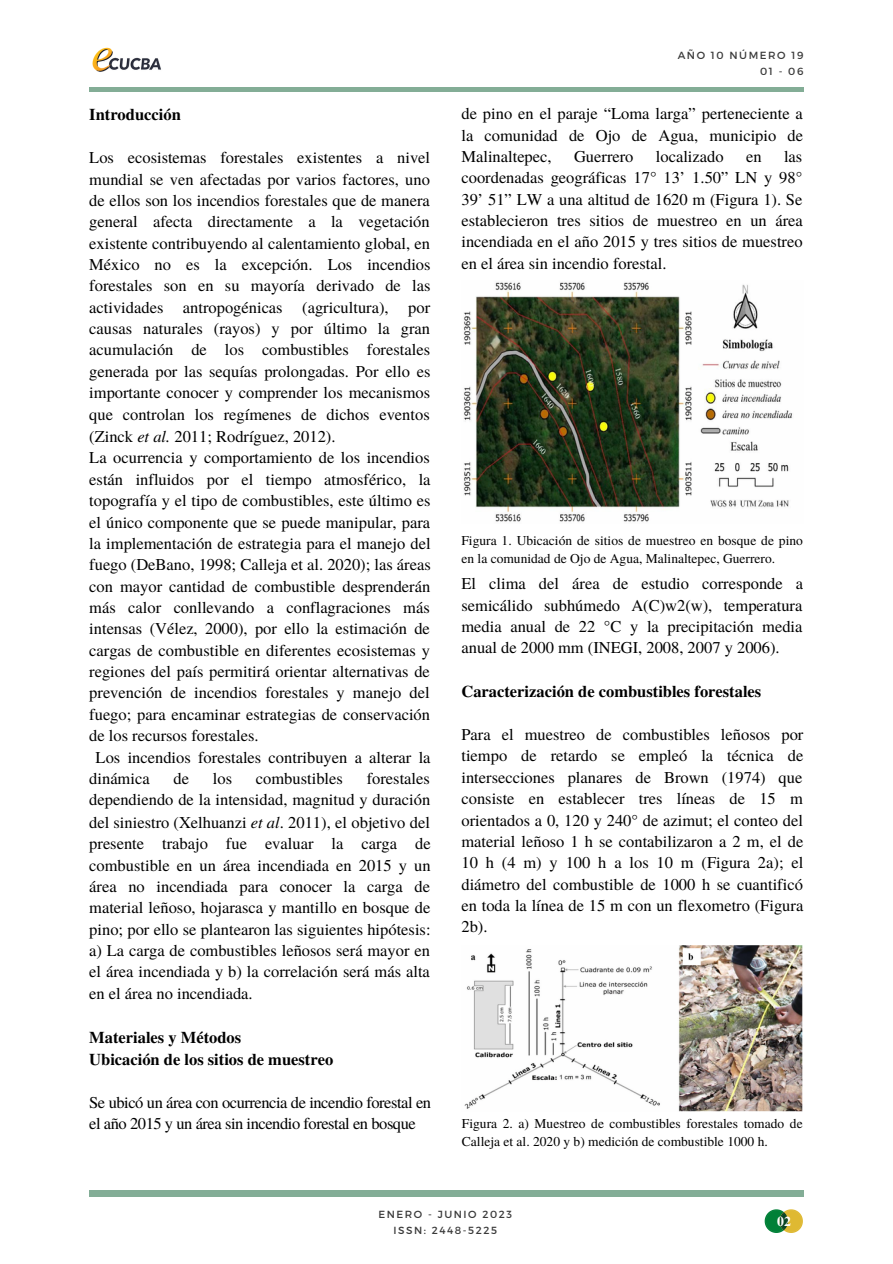
<style>
.page{position:relative;width:893px;height:1264px;background:#fff}
.page>*{position:absolute;margin:0;border:0;box-sizing:border-box;transform-origin:0 0}
.t1{font:16.5px/21.3px "Te X Gyre Termes";color:#000;text-align:justify}
.t2{font:700 16.5px/22.5px "Te X Gyre Termes";color:#000}
.t3{font:16.5px/21.3px "Te X Gyre Termes";letter-spacing:-.025em;color:#000}
.t4{font:700 13.8px "Te X Gyre Termes";color:#fefefe}
.t5{font:13.5px/18px "Te X Gyre Termes";color:#000}
.t6{font:10.35px/15.5px "Montserrat";letter-spacing:.15em;color:#3a3a3a;text-align:center}
.s1{font-style:italic}
</style>
<div class="page">
<hr style="left:89px;top:88px;width:714px;height:3px;background:#83ad96">
<div style="left:89px;top:1190px;width:714px;height:6px;background:#83ad96"></div>
<svg style="left:764px;top:1209px;width:38px;height:23px"></svg>
<img style="left:92px;top:47px;width:69px;height:25px">
<img style="left:463px;top:282px;width:330px;height:240px">
<img style="left:464px;top:945px;width:338px;height:166px">
<p class="t2" style="left:89px;top:103px;width:93px">Introducción</p>
<p class="t1" style="left:89px;top:146px;width:342px">Los ecosistemas forestales existentes a nivel</p>
<p class="t1" style="left:89px;top:167px;width:342px">mundial se ven afectadas por varios factores, uno</p>
<p class="t1" style="left:89px;top:189px;width:342px">de ellos son los incendios forestales que de manera</p>
<p class="t1" style="left:89px;top:210px;width:342px">general afecta directamente a la vegetación</p>
<p class="t1" style="left:89px;top:231px;width:342px">existente contribuyendo al calentamiento global, en</p>
<p class="t1" style="left:89px;top:253px;width:343px">México no es la excepción. Los incendios</p>
<p class="t1" style="left:89px;top:274px;width:343px">forestales son en su mayoría derivado de las</p>
<p class="t1" style="left:89px;top:296px;width:342px">actividades antropogénicas (agricultura), por</p>
<p class="t1" style="left:89px;top:317px;width:342px">causas naturales (rayos) y por último la gran</p>
<p class="t1" style="left:89px;top:338px;width:342px">acumulación de los combustibles forestales</p>
<p class="t1" style="left:89px;top:360px;width:343px">generada por las sequías prolongadas. Por ello es</p>
<p class="t1" style="left:89px;top:381px;width:342px">importante conocer y comprender los mecanismos</p>
<p class="t1" style="left:89px;top:402px;width:342px">que controlan los regímenes de dichos eventos</p>
<p class="t1" style="left:89px;top:425px;width:248px">(Zinck <span class="s1">et al.</span> 2011; Rodríguez, 2012).</p>
<p class="t1" style="left:89px;top:446px;width:342px">La ocurrencia y comportamiento de los incendios</p>
<p class="t1" style="left:89px;top:468px;width:343px">están influidos por el tiempo atmosférico, la</p>
<p class="t1" style="left:89px;top:489px;width:343px">topografía y el tipo de combustibles, este último es</p>
<p class="t1" style="left:89px;top:510px;width:342px">el único componente que se puede manipular, para</p>
<p class="t1" style="left:89px;top:532px;width:343px">la implementación de estrategia para el manejo del</p>
<p class="t1" style="left:89px;top:553px;width:343px">fuego (DeBano, 1998; Calleja et al. 2020); las áreas</p>
<p class="t1" style="left:89px;top:574px;width:342px">con mayor cantidad de combustible desprenderán</p>
<p class="t1" style="left:89px;top:596px;width:342px">más calor conllevando a conflagraciones más</p>
<p class="t1" style="left:89px;top:617px;width:342px">intensas (Vélez, 2000), por ello la estimación de</p>
<p class="t1" style="left:89px;top:638px;width:342px">cargas de combustible en diferentes ecosistemas y</p>
<p class="t1" style="left:89px;top:660px;width:342px">regiones del país permitirá orientar alternativas de</p>
<p class="t1" style="left:89px;top:681px;width:342px">prevención de incendios forestales y manejo del</p>
<p class="t1" style="left:89px;top:702px;width:342px">fuego; para encaminar estrategias de conservación</p>
<p class="t1" style="left:89px;top:724px;width:171px">de los recursos forestales.</p>
<p class="t1" style="left:96px;top:745px;width:336px">Los incendios forestales contribuyen a alterar la</p>
<p class="t1" style="left:89px;top:767px;width:62px">dinámica</p>
<p class="t1" style="left:173px;top:767px;width:17px">de</p>
<p class="t1" style="left:213px;top:767px;width:21px">los</p>
<p class="t1" style="left:256px;top:767px;width:88px">combustibles</p>
<p class="t1" style="left:89px;top:766px;width:343px;text-indent:277px">forestales dependiendo de la intensidad, magnitud y duración del siniestro (Xelhuanzi <span class="s1">et al</span>. 2011), el objetivo del presente trabajo fue evaluar la carga de combustible en un área incendiada en 2015 y un área no incendiada para conocer la carga de material leñoso, hojarasca y mantillo en bosque de pino; por ello se plantearon las siguientes hipótesis: a) La carga de combustibles leñosos será mayor en el área incendiada y b) la correlación será más alta en el área no incendiada.</p>
<p class="t2" style="left:89px;top:1024px;width:245px">Materiales y Métodos<br>Ubicación de los sitios de muestreo</p>
<p class="t3" style="left:89px;top:1090px;width:343px">Se ubicó un área con ocurrencia de incendio forestal en el año 2015 y un área sin incendio forestal en bosque</p>
<p class="t6" style="left:677px;top:47px;width:127px;text-align:right">AÑO 10 NÚMERO 19<br>01 - 06</p>
<p class="t1" style="left:461px;top:102px;width:343px">de pino en el paraje “Loma larga” perteneciente a la comunidad de Ojo de Agua, municipio de Malinaltepec,</p>
<p class="t1" style="left:461px;top:145px;width:343px;text-indent:322px">las coordenadas geográficas 17° 13’ 1.50” LN y 98° 39’ 51” LW a una altitud de 1620 m (Figura 1). Se establecieron tres sitios de muestreo en un área incendiada en el año 2015 y tres sitios de muestreo en el área sin incendio forestal.</p>
<p class="t1" style="left:574px;top:145px;width:61px">Guerrero</p>
<p class="t1" style="left:656px;top:145px;width:69px">localizado</p>
<p class="t1" style="left:746px;top:145px;width:17px">en</p>
<p class="t5" style="left:461px;top:531px;width:343px">Figura 1. Ubicación de sitios de muestreo en bosque de pino en la comunidad de Ojo de Agua, Malinaltepec, Guerrero.</p>
<p class="t1" style="left:461px;top:572px;width:343px">El clima del área de estudio corresponde a semicálido subhúmedo A(C)w2(w), temperatura media anual de 22 °C y la precipitación media anual de 2000 mm (INEGI, 2008, 2007 y 2006).</p>
<p class="t2" style="left:461px;top:679px;width:301px">Caracterización de combustibles forestales</p>
<p class="t1" style="left:461px;top:723px;width:343px">Para el muestreo de combustibles leñosos por tiempo de retardo se empleó la técnica de intersecciones planares de Brown (1974) que consiste en establecer tres líneas de 15 m orientados a 0, 120 y 240° de azimut; el conteo del material leñoso 1 h se contabilizaron a 2 m, el de 10 h (4 m) y 100 h a los 10 m (Figura 2a); el diámetro del combustible de 1000 h se cuantificó en toda la línea de 15 m con un flexometro (Figura 2b).</p>
<p class="t5" style="left:462px;top:1113px;width:342px">Figura 2. a) Muestreo de combustibles forestales tomado de<br>Calleja et al. 2020 y b) medición de combustible 1000 h.</p>
<p class="t6" style="left:378px;top:1206px;width:135px">ENERO - JUNIO 2023<br>ISSN: 2448-5225</p>
<p class="t4" style="left:777px;top:1210px;width:15px">02</p>
</div>
